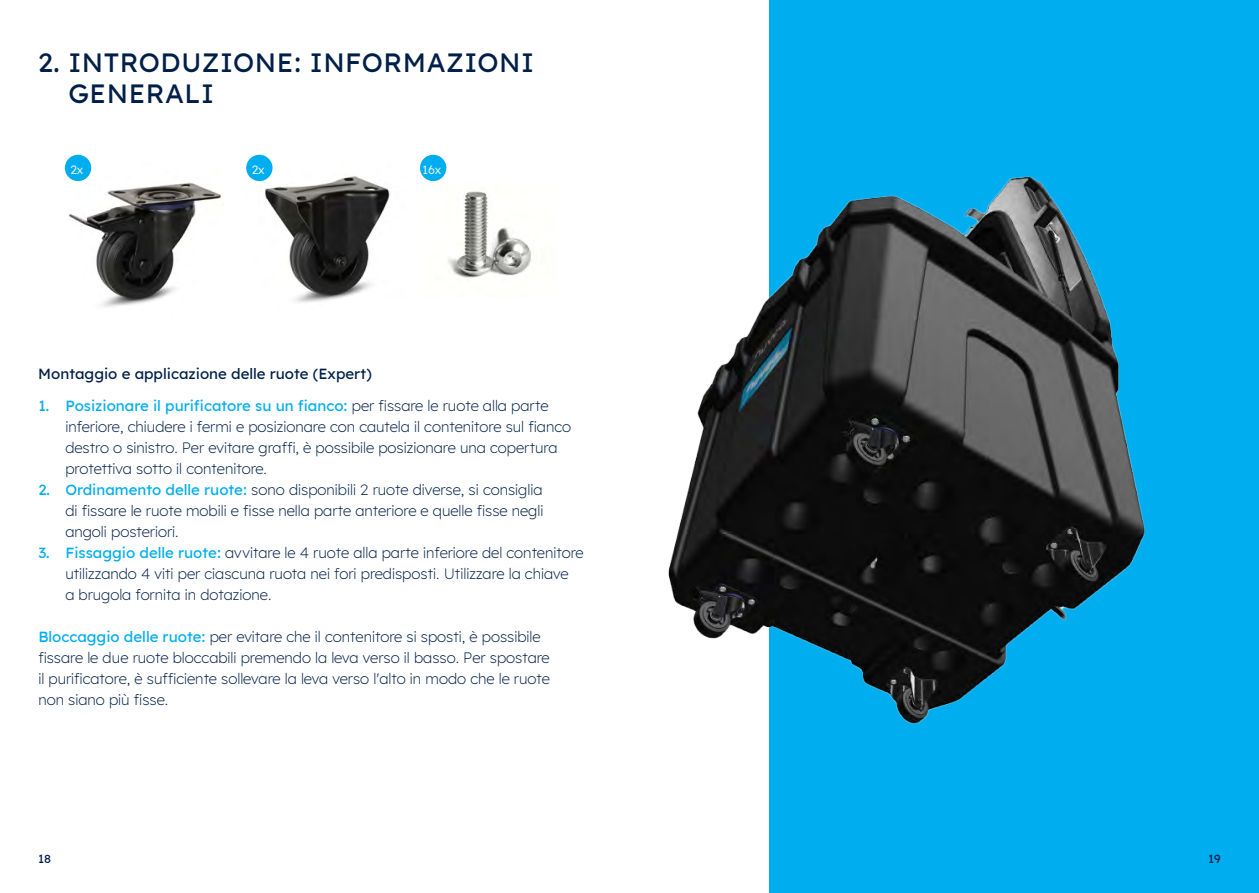
<style>
.page{position:relative;width:1259px;height:893px;background:#fff}
.page>*{position:absolute;margin:0;border:0;box-sizing:border-box;transform-origin:0 0}
.t1{font:500 27px/31.5px "Lexend";letter-spacing:.02em;color:#001f48}
.t2{font:300 15px/21px "Lexend";color:#001f48}
.t3{font:500 15px "Lexend";color:#001f48}
.t4{font:12px "Lexend";color:#fff}
.t5{font:500 12px "Lexend";color:#001f48}
.s1{font-weight:500;color:#00aeef}
</style>
<div class="page">
<div style="left:769px;top:0;width:490px;height:893px;background:#00aeef"></div>
<img style="left:668px;top:176px;width:477px;height:548px">
<img style="left:66px;top:161px;width:158px;height:146px">
<img style="left:246px;top:155px;width:144px;height:148px">
<div style="left:420px;top:155px;width:26px;height:26px;background:#00aeef;border-radius:50%"></div>
<div style="left:65px;top:155px;width:26px;height:26px;background:#00aeef;border-radius:50%"></div>
<div style="left:246px;top:155px;width:26px;height:26px;background:#00aeef;border-radius:50%"></div>
<img style="left:447px;top:191px;width:85px;height:87px">
<p class="t1" style="left:68px;top:45px;width:467px;text-indent:-30px">2. INTRODUZIONE: INFORMAZIONI<br>GENERALI</p>
<p class="t4" style="left:70px;top:161px;width:15px">2x</p>
<p class="t4" style="left:252px;top:161px;width:15px">2x</p>
<p class="t4" style="left:422px;top:161px;width:20px">16x</p>
<p class="t3" style="left:38px;top:363px;width:335px">Montaggio e applicazione delle ruote (Expert)</p>
<p class="t2" style="left:65px;top:394px;width:507px;text-indent:-27px"><span class="s1">1. Posizionare il purificatore su un fianco:</span> per fissare le ruote alla parte inferiore, chiudere i fermi e posizionare con cautela il contenitore sul fianco destro o sinistro. Per evitare graffi, è possibile posizionare una copertura protettiva sotto il contenitore.</p>
<p class="t2" style="left:65px;top:478px;width:479px;text-align:justify;text-indent:-27px"><span class="s1">2. Ordinamento delle ruote:</span> sono disponibili 2 ruote diverse, si consiglia di fissare le ruote mobili e fisse nella parte anteriore e quelle fisse negli angoli posteriori.</p>
<p class="t2" style="left:65px;top:541px;width:520px;text-indent:-27px"><span class="s1">3. Fissaggio delle ruote:</span> avvitare le 4 ruote alla parte inferiore del contenitore utilizzando 4 viti per ciascuna ruota nei fori predisposti. Utilizzare la chiave<br>a brugola fornita in dotazione.</p>
<p class="t2" style="left:38px;top:625px;width:513px"><span class="s1">Bloccaggio delle ruote:</span> per evitare che il contenitore si sposti, è possibile fissare le due ruote bloccabili premendo la leva verso il basso. Per spostare il purificatore, è sufficiente sollevare la leva verso l'alto in modo che le ruote non siano più fisse.</p>
<p class="t5" style="left:38px;top:850px;width:14px">18</p>
<p class="t5" style="left:1208px;top:850px;width:14px">19</p>
</div>
